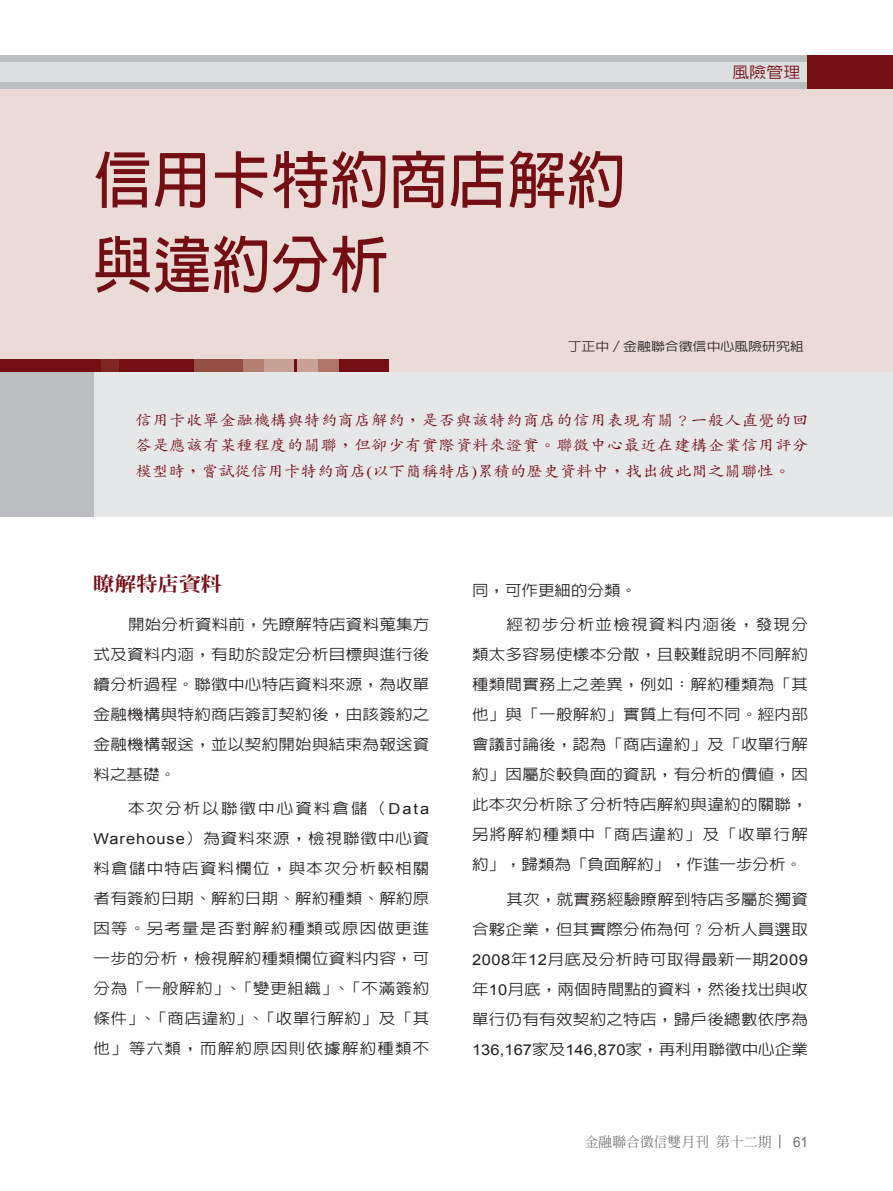
<style>
.page{position:relative;width:893px;height:1191px;background:#fff}
.page>*{position:absolute;margin:0;border:0;box-sizing:border-box;transform-origin:0 0}
.t1{font:700 61.65px/84.8px "AR Hei B5";letter-spacing:.01em;color:#730e15;scale:.95 1}
.t2{font:800 19.5px "AR Ming B5";color:#730e15;scale:1.1 1}
.t3{font:500 15.3px "AR Hei B5";color:#730e15;scale:1.1 1}
.t4{font:500 15px/30px "AR Hei B5";letter-spacing:.02em;color:#231f20;text-align:justify;scale:1.1 1}
.t5{font:500 15px/25.5px "AR Kai B5";color:#730e15;text-align:justify;scale:1.1 1}
.t6{font:15px "Arial";letter-spacing:.005em;color:#231f20;scale:1.1 1}
.t7{font:500 15px "AR Hei B5";color:#231f20;scale:1.1 1}
.t8{font:14.25px "Arial";color:#6c6d70;scale:.95 1}
.t9{font:500 13.8px "AR Ming B5";color:#6c6d70}
.t10{font:500 12.3px "AR Hei B5";color:#231f20;scale:1.13 1}
.s1{font-family:"Times";font-weight:400;font-size:15.75px}
.s2{font-family:"Arial";font-weight:400}
.s3{font-family:"AR Hei B5";font-weight:500}
</style>
<div class="page">
<div style="left:0;top:55px;width:893px;height:34px;background:#bcbdc0"></div>
<div style="left:0;top:62px;width:893px;height:20px;background:#dcdddf"></div>
<div style="left:808px;top:55px;width:85px;height:34px;background:#730e15"></div>
<svg style="left:779px;top:1134px;width:1px;height:14px"></svg>
<div style="left:0;top:89px;width:893px;height:283px;background:#ebdbd6"></div>
<div style="left:0;top:372px;width:893px;height:145px;background:#e6e7e9"></div>
<div style="left:0;top:372px;width:94px;height:145px;background:#bcbdc0"></div>
<div style="left:0;top:359px;width:388px;height:13px;background:#730e15"></div>
<div style="left:102px;top:359px;width:17px;height:13px;background:#7e2622"></div>
<div style="left:194px;top:359px;width:49px;height:13px;background:#954e42"></div>
<div style="left:243px;top:359px;width:21px;height:13px;background:#b37f73"></div>
<div style="left:264px;top:359px;width:29px;height:13px;background:#c9a297"></div>
<div style="left:298px;top:359px;width:20px;height:13px;background:#c9a297"></div>
<div style="left:318px;top:359px;width:21px;height:13px;background:#ad7467"></div>
<h1 class="t1" style="left:94px;top:137px;width:561px">信用卡特約商店解約與違約分析</h1>
<p class="t3" style="left:732px;top:65px;width:63px">風險管理</p>
<p class="t10" style="left:568px;top:340px;width:211px">丁正中／金融聯合徵信中心風險研究組</p>
<p class="t5" style="left:136px;top:407px;width:613px">信用卡收單金融機構與特約商店解約，是否與該特約商店的信用表現有關？一般人直覺的回答是應該有某種程度的關聯，但卻少有實際資料來證實。聯徵中心最近在建構企業信用評分模型時，嘗試從信用卡特約商店<span class="s1">(</span>以下簡稱特店<span class="s1">)</span>累積的歷史資料中，找出彼此間之關聯性。</p>
<h2 class="t2" style="left:94px;top:574px;width:118px">瞭解特店資料</h2>
<p class="t4" style="left:94px;top:609px;width:307px;text-indent:34px">開始分析資料前，先瞭解特店資料蒐集方式及資料內涵，有助於設定分析目標與進行後續分析過程。聯徵中心特店資料來源，為收單金融機構與特約商店簽訂契約後，由該簽約之金融機構報送，並以契約開始與結束為報送資料之基礎。</p>
<p class="t4" style="left:94px;top:793px;width:307px;text-indent:34px">本次分析以聯徵中心資料倉儲（<span class="s2">Data Warehouse</span>）為資料來源，檢視聯徵中心資料倉儲中特店資料欄位，與本次分析較相關者有簽約日期、解約日期、解約種類、解約原因等。另考量是否對解約種類或原因做更進一步的分析，檢視解約種類欄位資料內容，可分為「一般解約」、「變更組織」、「不滿簽約條件」、「商店違約」、「收單行解約」及「其他」等六類，而解約原因則依據解約種類不</p>
<p class="t7" style="left:472px;top:583px;width:151px">同，可作更細的分類。</p>
<p class="t4" style="left:472px;top:609px;width:307px;text-indent:34px">經初步分析並檢視資料內涵後，發現分類太多容易使樣本分散，且較難說明不同解約種類間實務上之差異，例如：解約種類為「其他」與「一般解約」實質上有何不同。經內部會議討論後，認為「商店違約」及「收單行解約」因屬於較負面的資訊，有分析的價值，因此本次分析除了分析特店解約與違約的關聯，另將解約種類中「商店違約」及「收單行解約」，歸類為「負面解約」，作進一步分析。</p>
<p class="t4" style="left:472px;top:884px;width:307px;text-indent:34px">其次，就實務經驗瞭解到特店多屬於獨資合夥企業，但其實際分佈為何？分析人員選取<span class="s2">2008</span>年<span class="s2">12</span>月底及分析時可取得最新一期<span class="s2">2009</span>年<span class="s2">10</span>月底，兩個時間點的資料，然後找出與收單行仍有有效契約之特店，歸戶後總數依序為</p>
<p class="t6" style="left:472px;top:1041px;width:307px">136,167<span class="s3">家及</span>146,870<span class="s3">家，再利用聯徵中心企業</span></p>
<p class="t9" style="left:585px;top:1135px;width:188px">金融聯合徵信雙月刊第十二期</p>
<p class="t8" style="left:793px;top:1133px;width:17px">61</p>
</div>
